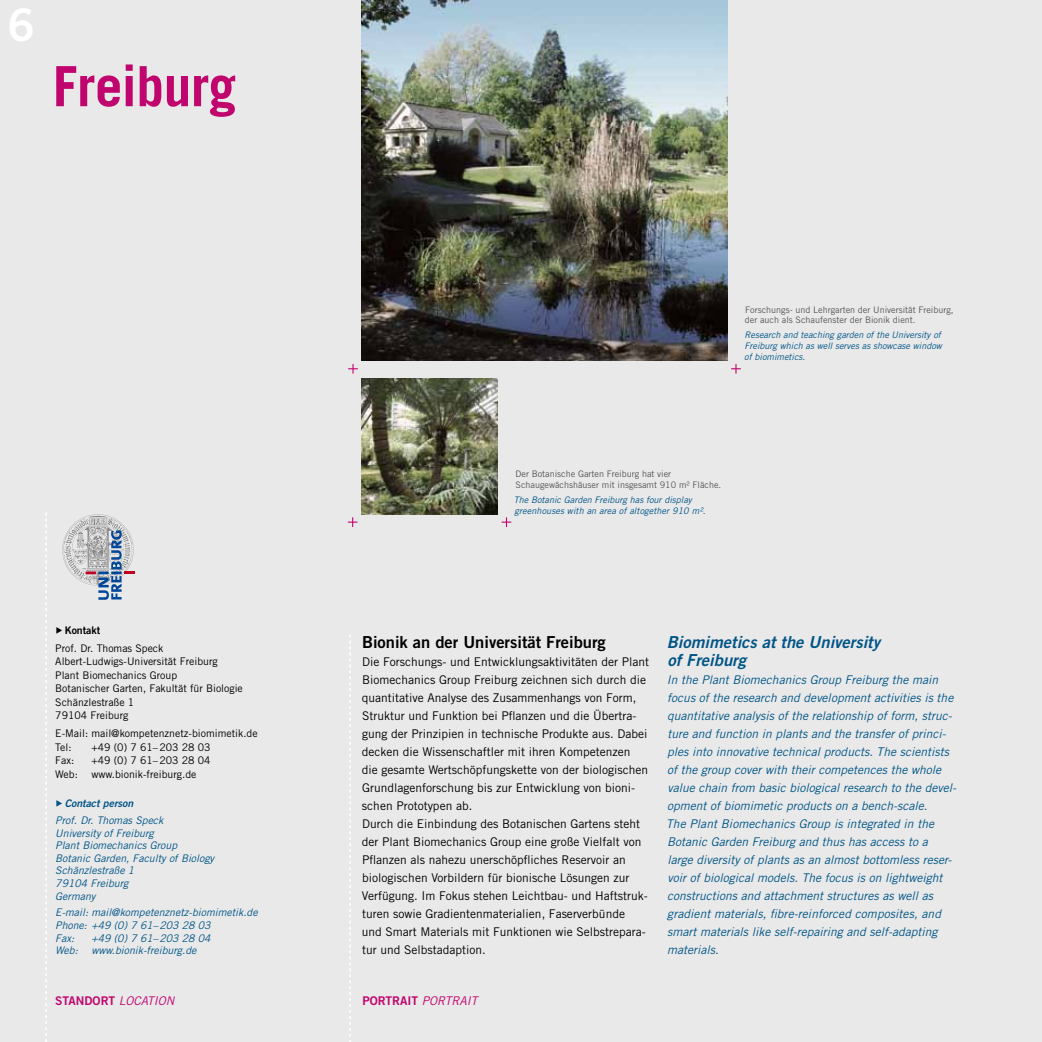
<style>
.page{position:relative;width:1042px;height:1042px;background:#e9e9e9}
.page>*{position:absolute;margin:0;border:0;box-sizing:border-box;transform-origin:0 0}
.t1{font:700 55.5px "Trade Gothic LT Std";letter-spacing:-.01em;color:#c0066e}
.t2{font:45px "Trade Gothic LT Std Bd 2";color:#fff}
.t3{font:16.5px/18px "Trade Gothic LT Std Bd 2 Obl";color:#005587}
.t4{font:16.5px "Trade Gothic LT Std Bd 2";color:#000}
.t5{font:12px/18px "Trade Gothic LT Std";color:#000}
.t6{font:italic 12px/18px "Trade Gothic LT Std";color:#005587}
.t7{font:12px "Trade Gothic LT Std Bd 2";color:#c0066e}
.t8{font:italic 12px "Trade Gothic LT Std";color:#c0066e}
.t9{font:10.5px/13.5px "Trade Gothic LT Std";color:#000}
.t10{font:italic 10.5px/12.6px "Trade Gothic LT Std";color:#005587}
.t11{font:10.5px "Trade Gothic LT Std Bd 2 Obl";color:#005587}
.t12{font:10.5px "Trade Gothic LT Std Bd 2";color:#000}
.t13{font:italic 9px/10.8px "Trade Gothic LT Std";color:#005587;text-align:justify}
.t14{font:9px/10.8px "Trade Gothic LT Std";color:#565655}
.s1{font-family:"Trade Gothic LT Std";font-style:italic}
</style>
<div class="page">
<svg style="left:348px;top:364px;width:10px;height:10px"></svg>
<svg style="left:348px;top:517px;width:9px;height:10px"></svg>
<svg style="left:502px;top:517px;width:9px;height:10px"></svg>
<svg style="left:731px;top:364px;width:10px;height:10px"></svg>
<svg style="left:45px;top:513px;width:2px;height:529px"></svg>
<svg style="left:349px;top:635px;width:2px;height:407px"></svg>
<img style="left:361px;top:0;width:366px;height:360px">
<img style="left:361px;top:378px;width:136px;height:136px">
<svg style="left:62px;top:514px;width:72px;height:86px"></svg>
<h2 class="t2" style="left:7px;top:-3px;width:29px">6</h2>
<h1 class="t1" style="left:53px;top:52px;width:185px">Freiburg</h1>
<p class="t12" style="left:55px;top:624px;width:47px">▶Kontakt</p>
<p class="t9" style="left:55px;top:641px;width:189px">Prof. Dr. Thomas Speck<br>Albert-Ludwigs-Universität Freiburg<br>Plant Biomechanics Group<br>Botanischer Garten, Fakultät für Biologie<br>Schänzlestraße 1<br>79104 Freiburg</p>
<p class="t9" style="left:55px;top:726px;width:204px">E-Mail: mail@kompetenznetz-biomimetik.de<br>Tel:</p>
<p class="t9" style="left:91px;top:740px;width:121px">+49 (0) 7 61–203 28 03</p>
<p class="t9" style="left:55px;top:753px;width:20px">Fax:</p>
<p class="t9" style="left:91px;top:753px;width:121px">+49 (0) 7 61–203 28 04</p>
<p class="t9" style="left:55px;top:767px;width:24px">Web:</p>
<p class="t9" style="left:91px;top:767px;width:107px">www.bionik-freiburg.de</p>
<p class="t11" style="left:55px;top:797px;width:79px">▶Contact person</p>
<p class="t10" style="left:55px;top:814px;width:162px">Prof. Dr. Thomas Speck<br>University of Freiburg<br>Plant Biomechanics Group<br>Botanic Garden, Faculty of Biology<br>Schänzlestraße 1<br>79104 Freiburg<br>Germany</p>
<p class="t10" style="left:55px;top:906px;width:204px">E-mail: mail@kompetenznetz-biomimetik.de<br>Phone: +49 (0) 7 61–203 28 03<br>Fax:</p>
<p class="t10" style="left:91px;top:932px;width:121px">+49 (0) 7 61–203 28 04</p>
<p class="t10" style="left:55px;top:944px;width:24px">Web:</p>
<p class="t10" style="left:91px;top:944px;width:107px">www.bionik-freiburg.de</p>
<p class="t14" style="left:745px;top:304px;width:210px">Forschungs- und Lehrgarten der Universität Freiburg, der auch als Schaufenster der Bionik dient.</p>
<p class="t13" style="left:744px;top:330px;width:199px">Research and teaching garden of the University of Freiburg which as well serves as showcase window of biomimetics.</p>
<p class="t14" style="left:515px;top:468px;width:207px">Der Botanische Garten Freiburg hat vier<br>Schaugewächshäuser mit insgesamt 910 m² Fläche.</p>
<p class="t13" style="left:514px;top:495px;width:193px">The Botanic Garden Freiburg has four display greenhouses with an area of altogether 910 m².</p>
<h3 class="t4" style="left:362px;top:632px;width:245px">Bionik an der Universität Freiburg</h3>
<p class="t5" style="left:362px;top:653px;width:289px">Die Forschungs- und Entwicklungsaktivitäten der Plant Biomechanics Group Freiburg zeichnen sich durch die quantitative Analyse des Zusammenhangs von Form, Struktur und Funktion bei Pflanzen und die Übertra&shy;gung der Prinzipien in technische Produkte aus. Dabei decken die Wissenschaftler mit ihren Kompetenzen die gesamte Wertschöpfungskette von der biologischen Grundlagenforschung bis zur Entwicklung von bioni&shy;schen Prototypen ab.<br>Durch die Einbindung des Botanischen Gartens steht der Plant Biomechanics Group eine große Vielfalt von Pflanzen als nahezu unerschöpfliches Reservoir an biologischen Vorbildern für bionische Lösungen zur Verfügung. Im Fokus stehen Leichtbau- und Haftstruk&shy;turen sowie Gradientenmaterialien, Faserverbünde<br>und Smart Materials mit Funktionen wie Selbstrepara&shy;tur und Selbstadaption.</p>
<h3 class="t3" style="left:667px;top:633px;width:215px">Biomimetics at the University of Freiburg</h3>
<p class="t6" style="left:666px;top:671px;width:292px">In the Plant Biomechanics Group Freiburg the main focus of the research and development activities is the quantitative analysis of the relationship of form, struc&shy;ture and function in plants and the transfer of princi&shy;ples into innovative technical products. The scientists of the group cover with their competences the whole value chain from basic biological research to the devel&shy;opment of biomimetic products on a bench-scale.<br>The Plant Biomechanics Group is integrated in the Botanic Garden Freiburg and thus has access to a<br>large diversity of plants as an almost bottomless reser&shy;voir of biological models. The focus is on lightweight constructions and attachment structures as well as gradient materials, fibre-reinforced composites, and smart materials like self-repairing and self-adapting materials.</p>
<p class="t7" style="left:55px;top:993px;width:86px">Standort <span class="s1">Locati</span></p>
<p class="t8" style="left:158px;top:993px;width:16px">on</p>
<p class="t7" style="left:362px;top:993px;width:83px">Port rait <span class="s1">Portrait</span></p>
</div>
